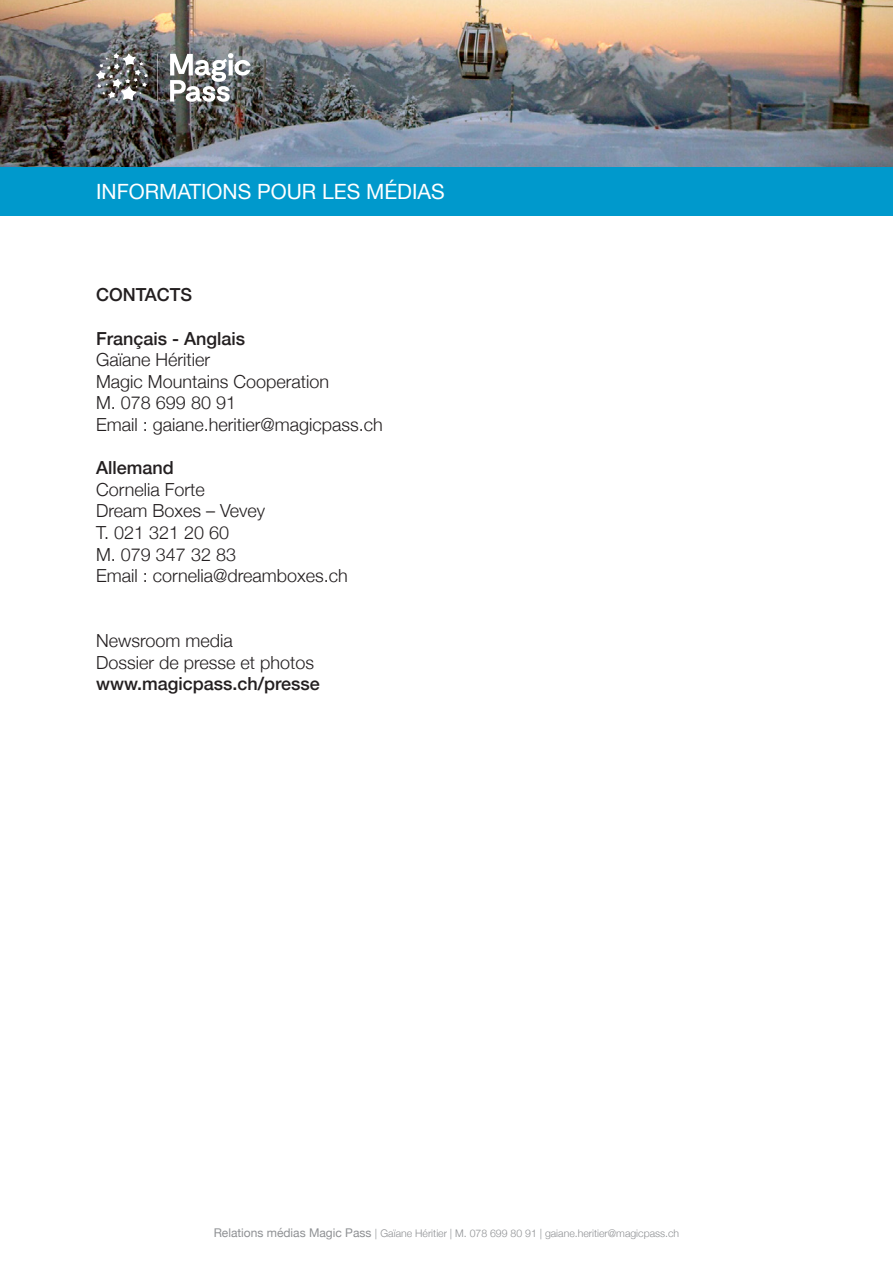
<style>
.page{position:relative;width:893px;height:1263px;background:#fff}
.page>*{position:absolute;margin:0;border:0;box-sizing:border-box;transform-origin:0 0}
.t1{font:21px "Helvetica Neue";color:#fff}
.t2{font:300 18px "Helvetica Neue";color:#231f20}
.t3{font:500 18px "Helvetica Neue";color:#231f20}
.t4{font:300 10.5px "Helvetica Neue";color:#8f9194}
.s1{font-weight:400;font-size:12px}
</style>
<div class="page">
<img style="left:0;top:0;width:893px;height:167px">
<svg style="left:170px;top:53px;width:80px;height:49px"></svg>
<svg style="left:157px;top:54px;width:1px;height:47px"></svg>
<img style="left:96px;top:53px;width:52px;height:48px">
<div style="left:0;top:167px;width:893px;height:49px;background:#09c"></div>
<p class="t1" style="left:96px;top:176px;width:350px">INFORMATIONS POUR LES MÉDIAS</p>
<p class="t3" style="left:96px;top:280px;width:98px">CONTACTS</p>
<p class="t3" style="left:96px;top:324px;width:151px">Français - Anglais</p>
<p class="t2" style="left:96px;top:345px;width:116px">Gaïane Héritier</p>
<p class="t2" style="left:96px;top:367px;width:234px">Magic Mountains Cooperation</p>
<p class="t2" style="left:96px;top:388px;width:141px">M. 078 699 80 91</p>
<p class="t2" style="left:96px;top:410px;width:288px">Email : gaiane.heritier@magicpass.ch</p>
<p class="t3" style="left:96px;top:453px;width:79px">Allemand</p>
<p class="t2" style="left:96px;top:475px;width:110px">Cornelia Forte</p>
<p class="t2" style="left:96px;top:496px;width:171px">Dream Boxes – Vevey</p>
<p class="t2" style="left:96px;top:518px;width:135px">T. 021 321 20 60</p>
<p class="t2" style="left:96px;top:540px;width:141px">M. 079 347 32 83</p>
<p class="t2" style="left:96px;top:561px;width:253px">Email : cornelia@dreamboxes.ch</p>
<p class="t2" style="left:96px;top:626px;width:138px">Newsroom media</p>
<p class="t2" style="left:96px;top:648px;width:220px">Dossier de presse et photos</p>
<p class="t3" style="left:96px;top:669px;width:225px">www.magicpass.ch/presse</p>
<p class="t4" style="left:214px;top:1225px;width:467px"><span class="s1">Relations médias Magic Pass</span> | Gaïane Héritier | M. 078 699 80 91 | gaiane.heritier@magicpass.ch</p>
</div>
